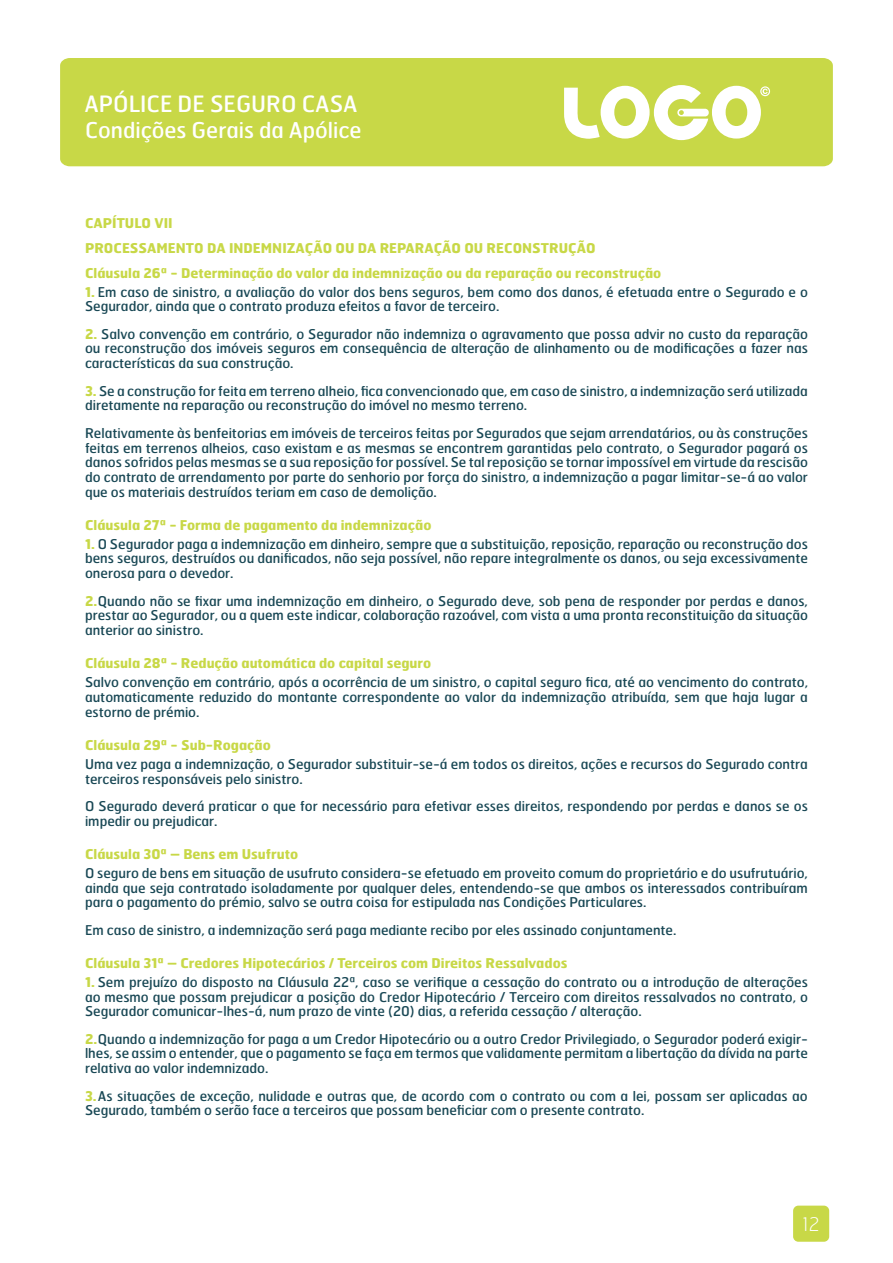
<style>
.page{position:relative;width:893px;height:1263px;background:#fff}
.page>*{position:absolute;margin:0;border:0;box-sizing:border-box;transform-origin:0 0}
.t1{font:22.5px "Hermes";color:#fff}
.t2{font:21.75px "Hermes";color:#fff}
.t3{font:100 18.75px "Hermes";color:#fff}
.t4{font:13.5px/14.7px "Hermes";color:#194855;text-align:justify}
.t5{font:700 13.5px/24.8px "Hermes";color:#c8d847}
.s1{font-weight:700;color:#c8d847}
</style>
<div class="page">
<div style="left:793px;top:1205px;width:36px;height:37px;background:#c8d847;border-radius:5px"></div>
<div style="left:60px;top:58px;width:773px;height:108px;background:#c8d847"></div>
<svg style="left:564px;top:85px;width:206px;height:55px"></svg>
<h1 class="t1" style="left:85px;top:90px;width:275px">APÓLICE DE SEGURO CASA</h1>
<h2 class="t2" style="left:85px;top:117px;width:278px">Condições Gerais da Apólice</h2>
<p class="t5" style="left:85px;top:210px;width:578px">CAPÍTULO VII<br>PROCESSAMENTO DA INDEMNIZAÇÃO OU DA REPARAÇÃO OU RECONSTRUÇÃO<br>Cláusula 26ª - Determinação do valor da indemnização ou da reparação ou reconstrução</p>
<p class="t4" style="left:85px;top:284px;width:724px"><span class="s1">1.</span> Em caso de sinistro, a avaliação do valor dos bens seguros, bem como dos danos, é efetuada entre o Segurado e o<br>Segurador, ainda que o contrato produza efeitos a favor de terceiro.</p>
<p class="t4" style="left:85px;top:326px;width:724px"><span class="s1">2.</span> Salvo convenção em contrário, o Segurador não indemniza o agravamento que possa advir no custo da reparação ou reconstrução dos imóveis seguros em consequência de alteração de alinhamento ou de modificações a fazer nas características da sua construção.</p>
<p class="t4" style="left:85px;top:383px;width:724px"><span class="s1">3.</span> Se a construção for feita em terreno alheio, fica convencionado que, em caso de sinistro, a indemnização será utilizada diretamente na reparação ou reconstrução do imóvel no mesmo terreno.</p>
<p class="t4" style="left:85px;top:425px;width:724px">Relativamente às benfeitorias em imóveis de terceiros feitas por Segurados que sejam arrendatários, ou às construções feitas em terrenos alheios, caso existam e as mesmas se encontrem garantidas pelo contrato, o Segurador pagará os danos sofridos pelas mesmas se a sua reposição for possível. Se tal reposição se tornar impossível em virtude da rescisão do contrato de arrendamento por parte do senhorio por força do sinistro, a indemnização a pagar limitar-se-á ao valor que os materiais destruídos teriam em caso de demolição.</p>
<p class="t5" style="left:85px;top:512px;width:348px">Cláusula 27ª - Forma de pagamento da indemnização</p>
<p class="t4" style="left:85px;top:536px;width:724px"><span class="s1">1.</span> O Segurador paga a indemnização em dinheiro, sempre que a substituição, reposição, reparação ou reconstrução dos bens seguros, destruídos ou danificados, não seja possível, não repare integralmente os danos, ou seja excessivamente onerosa para o devedor.</p>
<p class="t4" style="left:85px;top:593px;width:724px"><span class="s1">2.</span>Quando não se fixar uma indemnização em dinheiro, o Segurado deve, sob pena de responder por perdas e danos, prestar ao Segurador, ou a quem este indicar, colaboração razoável, com vista a uma pronta reconstituição da situação anterior ao sinistro.</p>
<p class="t5" style="left:85px;top:650px;width:348px">Cláusula 28ª - Redução automática do capital seguro</p>
<p class="t4" style="left:85px;top:674px;width:724px">Salvo convenção em contrário, após a ocorrência de um sinistro, o capital seguro fica, até ao vencimento do contrato, automaticamente reduzido do montante correspondente ao valor da indemnização atribuída, sem que haja lugar a estorno de prémio.</p>
<p class="t5" style="left:85px;top:732px;width:187px">Cláusula 29ª - Sub-Rogação</p>
<p class="t4" style="left:85px;top:756px;width:724px">Uma vez paga a indemnização, o Segurador substituir-se-á em todos os direitos, ações e recursos do Segurado contra terceiros responsáveis pelo sinistro.</p>
<p class="t4" style="left:85px;top:798px;width:724px">O Segurado deverá praticar o que for necessário para efetivar esses direitos, respondendo por perdas e danos se os impedir ou prejudicar.</p>
<p class="t5" style="left:85px;top:841px;width:215px">Cláusula 30ª – Bens em Usufruto</p>
<p class="t4" style="left:85px;top:865px;width:724px">O seguro de bens em situação de usufruto considera-se efetuado em proveito comum do proprietário e do usufrutuário, ainda que seja contratado isoladamente por qualquer deles, entendendo-se que ambos os interessados contribuíram para o pagamento do prémio, salvo se outra coisa for estipulada nas Condições Particulares.</p>
<p class="t4" style="left:85px;top:922px;width:593px">Em caso de sinistro, a indemnização será paga mediante recibo por eles assinado conjuntamente.</p>
<p class="t5" style="left:85px;top:950px;width:484px">Cláusula 31ª – Credores Hipotecários / Terceiros com Direitos Ressalvados</p>
<p class="t4" style="left:85px;top:974px;width:724px"><span class="s1">1.</span> Sem prejuízo do disposto na Cláusula 22ª, caso se verifique a cessação do contrato ou a introdução de alterações ao mesmo que possam prejudicar a posição do Credor Hipotecário / Terceiro com direitos ressalvados no contrato, o Segurador comunicar-lhes-á, num prazo de vinte (20) dias, a referida cessação / alteração.</p>
<p class="t4" style="left:85px;top:1031px;width:724px"><span class="s1">2.</span>Quando a indemnização for paga a um Credor Hipotecário ou a outro Credor Privilegiado, o Segurador poderá exigir&shy;lhes, se assim o entender, que o pagamento se faça em termos que validamente permitam a libertação da dívida na parte relativa ao valor indemnizado.</p>
<p class="t4" style="left:85px;top:1088px;width:724px"><span class="s1">3.</span>As situações de exceção, nulidade e outras que, de acordo com o contrato ou com a lei, possam ser aplicadas ao<br>Segurado, também o serão face a terceiros que possam beneficiar com o presente contrato.</p>
<h3 class="t3" style="left:802px;top:1212px;width:19px">12</h3>
</div>
